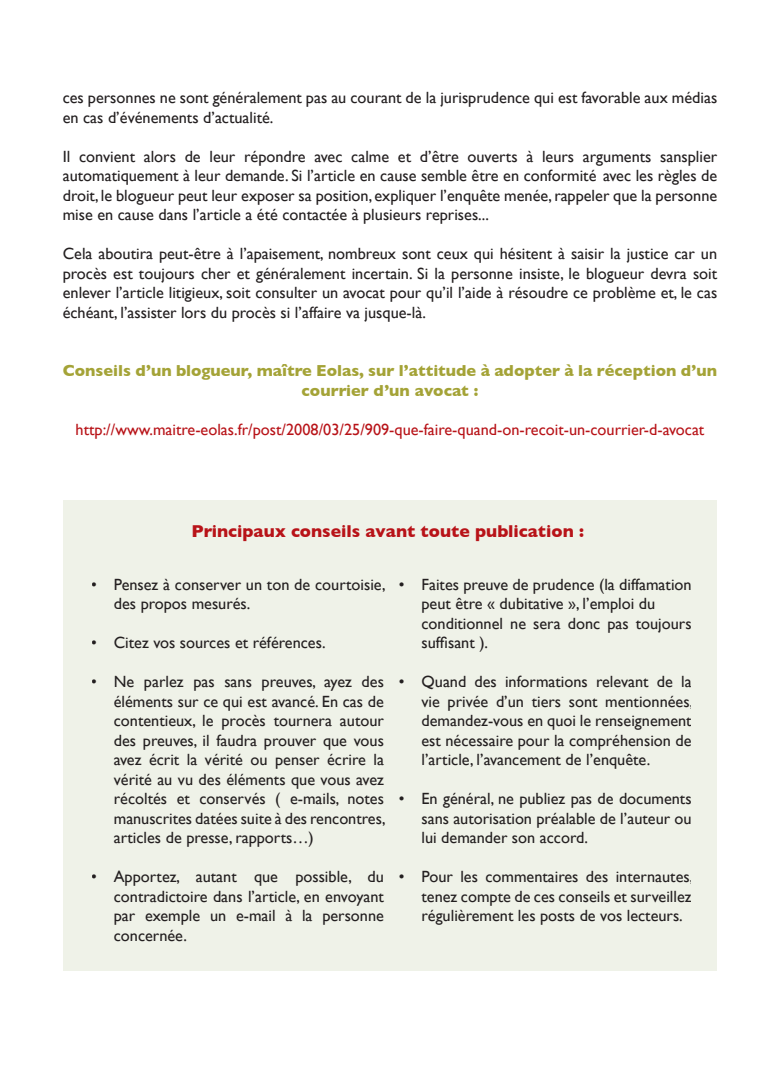
<style>
.page{position:relative;width:780px;height:1088px;background:#fff}
.page>*{position:absolute;margin:0;border:0;box-sizing:border-box;transform-origin:0 0}
.t1{font:700 17.5px "Gill Sans";color:#b81318}
.t2{font:16.25px/19.5px "Gill Sans";color:#231f20;text-align:justify}
.t3{font:16.25px "Gill Sans";color:#b81318}
.t4{font:700 16.25px/19.5px "Gill Sans";color:#a4a337;text-align:center}
</style>
<div class="page">
<div style="left:91px;top:500px;width:600px;height:471px;background:#eff2e8"></div>
<div style="left:691px;top:500px;width:26px;height:471px;background:#eff2e8"></div>
<div style="left:63px;top:500px;width:28px;height:471px;background:#eff2e8"></div>
<p class="t2" style="left:63px;top:88px;width:656px">ces personnes ne sont généralement pas au courant de la jurisprudence qui est favorable aux médias en cas d’événements d’actualité.</p>
<p class="t2" style="left:63px;top:146px;width:656px">Il convient alors de leur répondre avec calme et d’être ouverts à leurs arguments sansplier automatiquement à leur demande. Si l’article en cause semble être en conformité avec les règles de droit, le blogueur peut leur exposer sa position, expliquer l’enquête menée, rappeler que la personne mise en cause dans l’article a été contactée à plusieurs reprises...</p>
<p class="t2" style="left:63px;top:244px;width:656px">Cela aboutira peut-être à l’apaisement, nombreux sont ceux qui hésitent à saisir la justice car un procès est toujours cher et généralement incertain. Si la personne insiste, le blogueur devra soit enlever l’article litigieux, soit consulter un avocat pour qu’il l’aide à résoudre ce problème et, le cas échéant, l’assister lors du procès si l’affaire va jusque-là.</p>
<p class="t4" style="left:63px;top:361px;width:656px">Conseils d’un blogueur, maître Eolas, sur l’attitude à adopter à la réception d’un courrier d’un avocat :</p>
<p class="t3" style="left:76px;top:420px;width:630px">http://www.maitre-eolas.fr/post/2008/03/25/909-que-faire-quand-on-recoit-un-courrier-d-avocat</p>
<p class="t1" style="left:191px;top:521px;width:394px">Principaux conseils avant toute publication :</p>
<p class="t2" style="left:114px;top:574px;width:273px;text-indent:-23px">• Pensez à conserver un ton de courtoisie, des propos mesurés.</p>
<p class="t2" style="left:91px;top:633px;width:236px">• Citez vos sources et références.</p>
<p class="t2" style="left:114px;top:672px;width:273px;text-indent:-23px">• Ne parlez pas sans preuves, ayez des éléments sur ce qui est avancé. En cas de contentieux, le procès tournera autour des preuves, il faudra prouver que vous avez écrit la vérité ou penser écrire la vérité au vu des éléments que vous avez récoltés et conservés ( e-mails, notes manuscrites datées suite à des rencontres, articles de presse, rapports…)</p>
<p class="t2" style="left:114px;top:867px;width:272px;text-indent:-23px">• Apportez, autant que possible, du contradictoire dans l’article, en envoyant par exemple un e-mail à la personne concernée.</p>
<p class="t2" style="left:421px;top:574px;width:272px;text-align:left;text-indent:-23px">• Faites preuve de prudence (la diffamation peut être « dubitative », l’emploi du conditionnel ne sera donc pas toujours suffisant ).</p>
<p class="t2" style="left:421px;top:672px;width:273px;text-indent:-23px">• Quand des informations relevant de la vie privée d’un tiers sont mentionnées, demandez-vous en quoi le renseignement est nécessaire pour la compréhension de l’article, l’avancement de l’enquête.</p>
<p class="t2" style="left:421px;top:789px;width:272px;text-indent:-23px">• En général, ne publiez pas de documents sans autorisation préalable de l’auteur ou lui demander son accord.</p>
<p class="t2" style="left:421px;top:867px;width:273px;text-indent:-23px">• Pour les commentaires des internautes, tenez compte de ces conseils et surveillez régulièrement les posts de vos lecteurs.</p>
</div>
